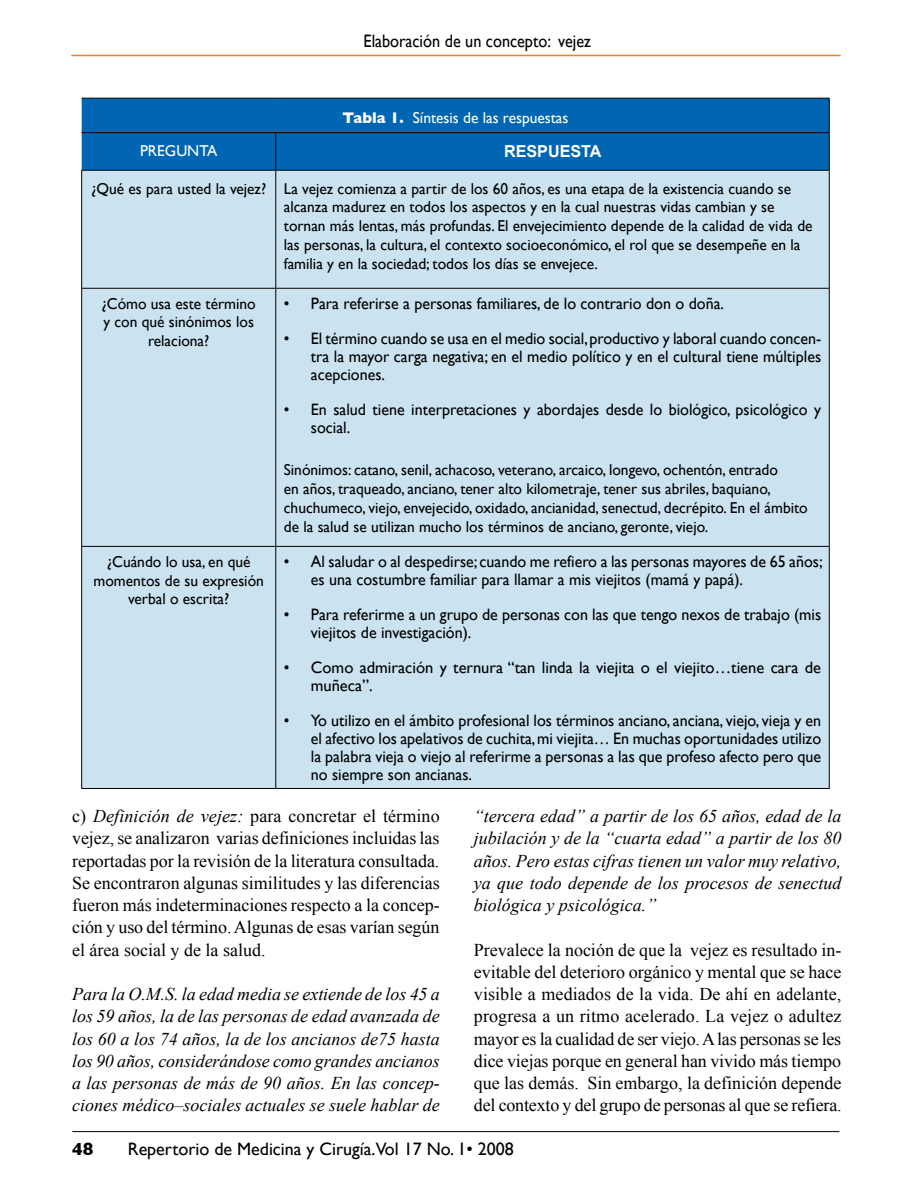
<style>
.page{position:relative;width:918px;height:1188px;background:#fff}
.page>*{position:absolute;margin:0;border:0;box-sizing:border-box;transform-origin:0 0}
.t1{font:18px/22.2px "Times New Roman";letter-spacing:-.005em;color:#000;text-align:justify}
.t2{font:italic 18px/22.2px "Times New Roman";color:#000;text-align:justify}
.t3{font:18px "Gill Sans";color:#000}
.t4{font:18px "Gill Sans";color:#000;scale:.9 1}
.t5{font:700 18px "Gill Sans";color:#000}
.t6{font:16.5px/18px "Gill Sans";color:#000}
.t7{font:700 16.5px "Arial";color:#fff}
.t8{font:15.75px/18.9px "Gill Sans";color:#000}
.t9{font:15.75px "Gill Sans";color:#fff}
.s1{font-weight:700}
.s2{font-style:italic}
</style>
<div class="page">
<hr style="left:72px;top:1131px;width:767px;height:1px;background:#000">
<hr style="left:71px;top:55px;width:770px;height:1px;background:#f5821f">
<div style="left:82px;top:99px;width:747px;height:71px;background:#0066b3"></div>
<div style="left:82px;top:171px;width:747px;height:617px;background:#cbe3f0"></div>
<hr style="left:81px;top:171px;width:1px;height:117px;background:#000">
<hr style="left:275px;top:171px;width:1px;height:117px;background:#000">
<hr style="left:829px;top:171px;width:1px;height:117px;background:#000">
<hr style="left:81px;top:288px;width:195px;height:1px;background:#000">
<hr style="left:81px;top:289px;width:1px;height:257px;background:#000">
<hr style="left:276px;top:288px;width:554px;height:1px;background:#000">
<hr style="left:275px;top:289px;width:1px;height:257px;background:#000">
<hr style="left:829px;top:289px;width:1px;height:257px;background:#000">
<hr style="left:81px;top:546px;width:195px;height:1px;background:#000">
<hr style="left:81px;top:547px;width:1px;height:241px;background:#000">
<hr style="left:276px;top:546px;width:554px;height:1px;background:#000">
<hr style="left:275px;top:547px;width:1px;height:241px;background:#000">
<hr style="left:829px;top:547px;width:1px;height:241px;background:#000">
<hr style="left:81px;top:788px;width:195px;height:1px;background:#000">
<hr style="left:276px;top:788px;width:554px;height:1px;background:#000">
<hr style="left:829px;top:99px;width:1px;height:33px;background:#000">
<hr style="left:81px;top:170px;width:195px;height:1px;background:#000">
<hr style="left:276px;top:170px;width:554px;height:1px;background:#000">
<hr style="left:82px;top:98px;width:194px;height:1px;background:#000">
<hr style="left:276px;top:98px;width:554px;height:1px;background:#000">
<hr style="left:275px;top:133px;width:1px;height:37px;background:#000">
<hr style="left:829px;top:133px;width:1px;height:37px;background:#000">
<hr style="left:82px;top:132px;width:194px;height:1px;background:#000">
<hr style="left:276px;top:132px;width:554px;height:1px;background:#000">
<p class="t4" style="left:364px;top:30px;width:254px">Elaboración de un concepto: vejez</p>
<p class="t9" style="left:342px;top:108px;width:227px"><span class="s1">Tabla 1.</span> Síntesis de las respuestas</p>
<p class="t9" style="left:140px;top:141px;width:79px">PREGUNTA</p>
<p class="t7" style="left:504px;top:142px;width:99px">RESPUESTA</p>
<p class="t8" style="left:284px;top:179px;width:530px;text-indent:-193px">¿Qué es para usted la vejez? La vejez comienza a partir de los 60 años, es una etapa de la existencia cuando se alcanza madurez en todos los aspectos y en la cual nuestras vidas cambian y se tornan más lentas, más profundas. El envejecimiento depende de la calidad de vida de las personas, la cultura, el contexto socioeconómico, el rol que se desempeñe en la familia y en la sociedad; todos los días se envejece.</p>
<p class="t8" style="left:102px;top:294px;width:156px;text-align:center">¿Cómo usa este término y con qué sinónimos los relaciona?</p>
<p class="t6" style="left:284px;top:294px;width:442px">• Para referirse a personas familiares, de lo contrario don o doña.</p>
<p class="t6" style="left:311px;top:329px;width:512px;text-align:justify;text-indent:-27px">• El término cuando se usa en el medio social, productivo y laboral cuando concen&shy;tra la mayor carga negativa; en el medio político y en el cultural tiene múltiples acepciones.</p>
<p class="t6" style="left:311px;top:400px;width:512px;text-indent:-27px">• En salud tiene interpretaciones y abordajes desde lo biológico, psicológico y social.</p>
<p class="t8" style="left:284px;top:460px;width:525px">Sinónimos: catano, senil, achacoso, veterano, arcaico, longevo, ochentón, entrado<br>en años, traqueado, anciano, tener alto kilometraje, tener sus abriles, baquiano, chuchumeco, viejo, envejecido, oxidado, ancianidad, senectud, decrépito. En el ámbito de la salud se utilizan mucho los términos de anciano, geronte, viejo.</p>
<p class="t8" style="left:94px;top:552px;width:172px;text-align:center">¿Cuándo lo usa, en qué momentos de su expresión verbal o escrita?</p>
<p class="t6" style="left:311px;top:552px;width:513px;text-indent:-27px">• Al saludar o al despedirse; cuando me refiero a las personas mayores de 65 años; es una costumbre familiar para llamar a mis viejitos (mamá y papá).</p>
<p class="t6" style="left:311px;top:605px;width:512px;text-indent:-27px">• Para referirme a un grupo de personas con las que tengo nexos de trabajo (mis viejitos de investigación).</p>
<p class="t6" style="left:311px;top:659px;width:512px;text-indent:-27px">• Como admiración y ternura “tan linda la viejita o el viejito…tiene cara de muñeca”.</p>
<p class="t6" style="left:311px;top:712px;width:512px;text-align:justify;text-indent:-27px">• Yo utilizo en el ámbito profesional los términos anciano, anciana, viejo, vieja y en el afectivo los apelativos de cuchita, mi viejita… En muchas oportunidades utilizo la palabra vieja o viejo al referirme a personas a las que profeso afecto pero que no siempre son ancianas.</p>
<p class="t1" style="left:72px;top:805px;width:369px">c) <span class="s2">Definición de vejez:</span> para concretar el término vejez, se analizaron varias definiciones incluidas las reportadas por la revisión de la literatura consultada.<br>Se encontraron algunas similitudes y las diferencias fueron más indeterminaciones respecto a la concep&shy;ción y uso del término. Algunas de esas varían según el área social y de la salud.</p>
<p class="t2" style="left:72px;top:983px;width:369px">Para la O.M.S. la edad media se extiende de los 45 a los 59 años, la de las personas de edad avanzada de los 60 a los 74 años, la de los ancianos de75 hasta los 90 años, considerándose como grandes ancianos a las personas de más de 90 años. En las concep&shy;ciones médico–sociales actuales se suele hablar de</p>
<p class="t2" style="left:474px;top:805px;width:369px">“tercera edad” a partir de los 65 años, edad de la jubilación y de la “cuarta edad” a partir de los 80 años. Pero estas cifras tienen un valor muy relativo, ya que todo depende de los procesos de senectud biológica y psicológica.”</p>
<p class="t1" style="left:474px;top:938px;width:369px">Prevalece la noción de que la vejez es resultado in&shy;evitable del deterioro orgánico y mental que se hace visible a mediados de la vida. De ahí en adelante, progresa a un ritmo acelerado. La vejez o adultez mayor es la cualidad de ser viejo. A las personas se les dice viejas porque en general han vivido más tiempo que las demás. Sin embargo, la definición depende del contexto y del grupo de personas al que se refiera.</p>
<p class="t5" style="left:72px;top:1138px;width:12px">48</p>
<p class="t3" style="left:128px;top:1138px;width:388px">Repertorio de Medicina y Cirugía.Vol 17 No. 1• 2008</p>
</div>
